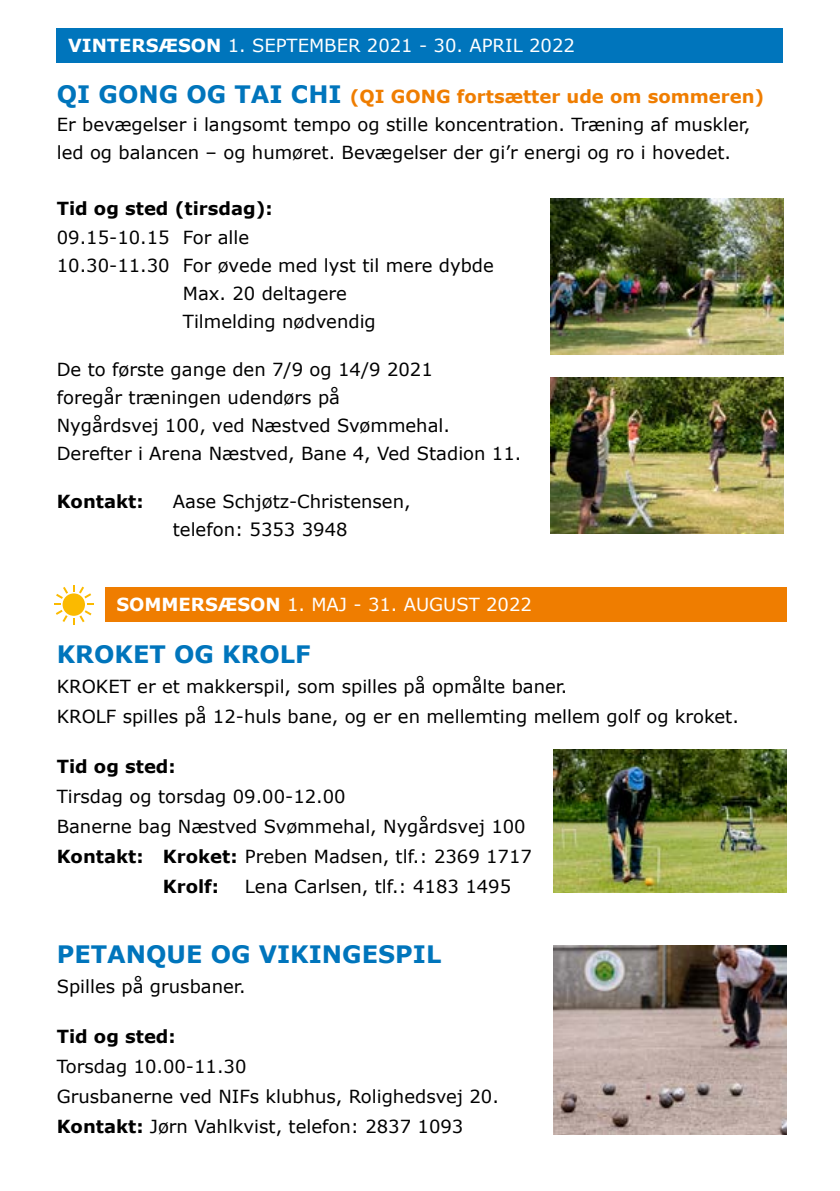
<style>
.page{position:relative;width:840px;height:1191px;background:#fff}
.page>*{position:absolute;margin:0;border:0;box-sizing:border-box;transform-origin:0 0}
.t1{font:700 24px "Verdana";color:#0075bc}
.t2{font:18px/28px "Verdana";color:#000}
.t3{font:18px "Verdana";color:#fff}
.t4{font:700 18px "Verdana";color:#000}
.s1{font-weight:700}
.s2{font-weight:700;font-size:24px;color:#0075bc}
.s3{font-weight:700;color:#ef7d00}
</style>
<div class="page">
<div style="left:105px;top:587px;width:680px;height:34px;background:#ef7d00"></div>
<div style="left:57px;top:28px;width:725px;height:34px;background:#0075bc"></div>
<svg style="left:54px;top:585px;width:40px;height:39px"></svg>
<img style="left:553px;top:749px;width:232px;height:143px">
<img style="left:550px;top:198px;width:232px;height:156px">
<img style="left:550px;top:377px;width:232px;height:156px">
<img style="left:553px;top:945px;width:232px;height:189px">
<p class="t3" style="left:68px;top:34px;width:508px"><span class="s1">VINTERSÆSON</span> 1. SEPTEMBER 2021 - 30. APRIL 2022</p>
<p class="t2" style="left:57px;top:83px;width:708px"><span class="s2">QI GONG OG TAI CHI</span> <span class="s3">(QI GONG fortsætter ude om sommeren)<br></span>Er bevægelser i langsomt tempo og stille koncentration. Træning af muskler, led og balancen – og humøret. Bevægelser der gi’r energi og ro i hovedet.</p>
<p class="t4" style="left:57px;top:197px;width:217px">Tid og sted (tirsdag):</p>
<p class="t2" style="left:57px;top:223px;width:194px">09.15-10.15 For alle</p>
<p class="t2" style="left:57px;top:251px;width:438px">10.30-11.30 For øvede med lyst til mere dybde</p>
<p class="t2" style="left:183px;top:279px;width:165px">Max. 20 deltagere</p>
<p class="t2" style="left:183px;top:307px;width:194px">Tilmelding nødvendig</p>
<p class="t2" style="left:57px;top:355px;width:466px">De to første gange den 7/9 og 14/9 2021<br>foregår træningen udendørs på<br>Nygårdsvej 100, ved Næstved Svømmehal.<br>Derefter i Arena Næstved, Bane 4, Ved Stadion 11.</p>
<p class="t4" style="left:57px;top:489px;width:88px">Kontakt:</p>
<p class="t2" style="left:173px;top:487px;width:239px">Aase Schjøtz-Christensen, telefon: 5353 3948</p>
<p class="t3" style="left:116px;top:593px;width:417px"><span class="s1">SOMMERSÆSON</span> 1. MAJ - 31. AUGUST 2022</p>
<h1 class="t1" style="left:57px;top:638px;width:255px">KROKET OG KROLF</h1>
<p class="t2" style="left:57px;top:671px;width:683px;line-height:30px">KROKET er et makkerspil, som spilles på opmålte baner.<br>KROLF spilles på 12-huls bane, og er en mellemting mellem golf og kroket.</p>
<p class="t4" style="left:57px;top:754px;width:120px">Tid og sted:</p>
<p class="t2" style="left:57px;top:782px;width:290px">Tirsdag og torsdag 09.00-12.00</p>
<p class="t2" style="left:57px;top:812px;width:470px">Banerne bag Næstved Svømmehal, Nygårdsvej 100</p>
<p class="t2" style="left:57px;top:842px;width:476px"><span class="s1">Kontakt: Kroket:</span> Preben Madsen, tlf.: 2369 1717</p>
<p class="t4" style="left:163px;top:874px;width:58px">Krolf:</p>
<p class="t2" style="left:245px;top:872px;width:267px">Lena Carlsen, tlf.: 4183 1495</p>
<h1 class="t1" style="left:57px;top:938px;width:386px">PETANQUE OG VIKINGESPIL</h1>
<p class="t2" style="left:57px;top:972px;width:190px">Spilles på grusbaner.</p>
<p class="t4" style="left:57px;top:1024px;width:120px">Tid og sted:</p>
<p class="t2" style="left:57px;top:1051px;width:443px;line-height:30px">Torsdag 10.00-11.30<br>Grusbanerne ved NIFs klubhus, Rolighedsvej 20.<br><span class="s1">Kontakt:</span> Jørn Vahlkvist, telefon: 2837 1093</p>
</div>
